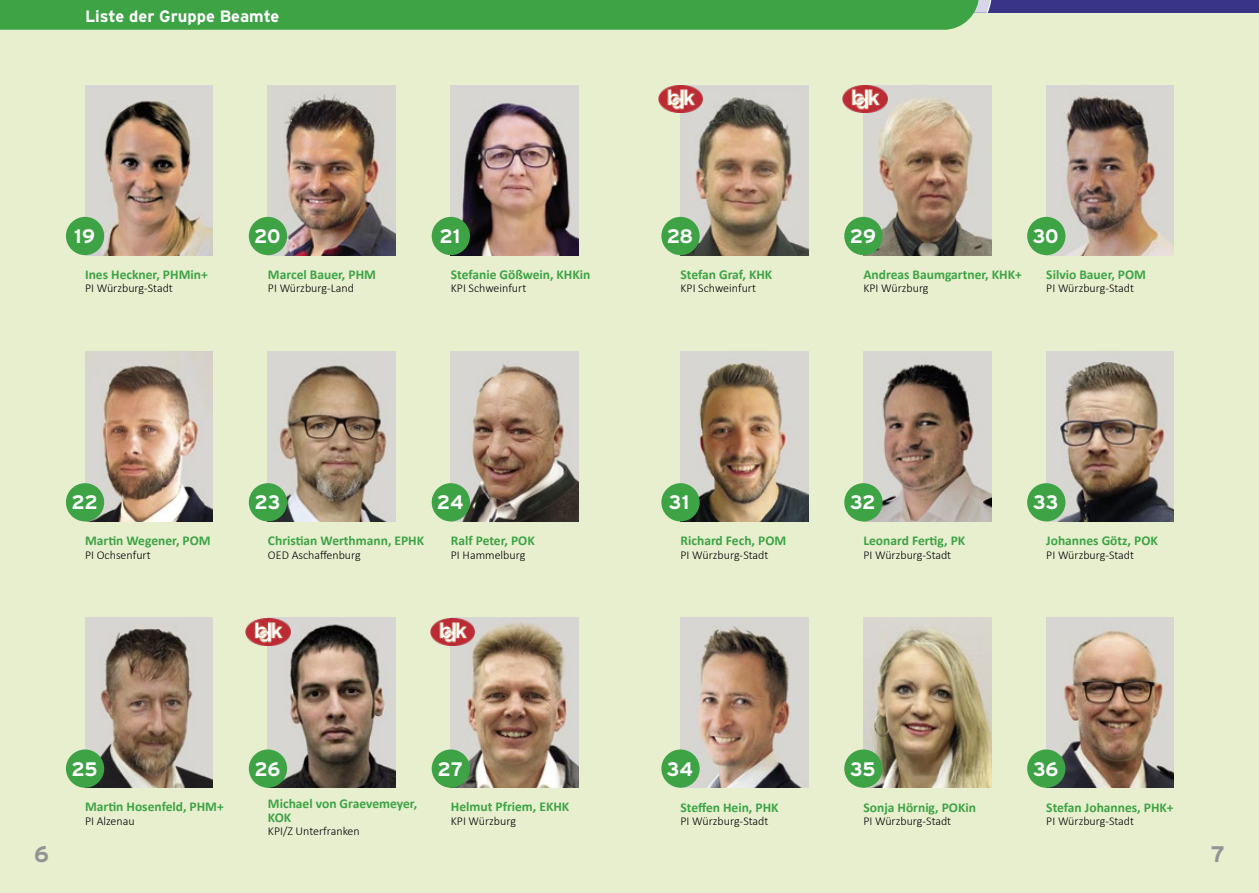
<style>
.page{position:relative;width:1259px;height:893px;background:#e7efcf}
.page>*{position:absolute;margin:0;border:0;box-sizing:border-box;transform-origin:0 0}
.t1{font:700 22.5px "Interstate";color:#939393}
.t2{font:700 19.5px "Interstate";letter-spacing:-.01em;color:#fff}
.t3{font:700 16.5px "Interstate";color:#fff}
.t4{font:700 13.5px/13.5px "Calibri";color:#3da345}
.t5{font:300 12px "Calibri";color:#000}
</style>
<div class="page">
<img style="left:680px;top:618px;width:128px;height:170px">
<img style="left:863px;top:618px;width:128px;height:170px">
<img style="left:1046px;top:618px;width:128px;height:170px">
<img style="left:680px;top:351px;width:128px;height:170px">
<img style="left:863px;top:351px;width:128px;height:170px">
<img style="left:1046px;top:351px;width:128px;height:170px">
<img style="left:863px;top:85px;width:128px;height:170px">
<img style="left:1046px;top:85px;width:128px;height:170px">
<img style="left:451px;top:618px;width:127px;height:170px">
<img style="left:268px;top:618px;width:127px;height:170px">
<img style="left:85px;top:351px;width:128px;height:170px">
<img style="left:451px;top:351px;width:127px;height:170px">
<img style="left:85px;top:618px;width:128px;height:170px">
<img style="left:268px;top:85px;width:127px;height:170px">
<img style="left:85px;top:85px;width:128px;height:170px">
<img style="left:451px;top:85px;width:127px;height:170px">
<div style="left:66px;top:217px;width:38px;height:38px;background:#3da345;border-radius:50%"></div>
<div style="left:249px;top:217px;width:38px;height:38px;background:#3da345;border-radius:50%"></div>
<div style="left:432px;top:217px;width:38px;height:38px;background:#3da345;border-radius:50%"></div>
<div style="left:66px;top:483px;width:38px;height:38px;background:#3da345;border-radius:50%"></div>
<img style="left:268px;top:351px;width:127px;height:170px">
<div style="left:249px;top:483px;width:38px;height:38px;background:#3da345;border-radius:50%"></div>
<div style="left:432px;top:483px;width:38px;height:38px;background:#3da345;border-radius:50%"></div>
<div style="left:66px;top:749px;width:38px;height:39px;background:#3da345;border-radius:50%"></div>
<div style="left:249px;top:749px;width:38px;height:39px;background:#3da345;border-radius:50%"></div>
<div style="left:432px;top:749px;width:38px;height:39px;background:#3da345;border-radius:50%"></div>
<img style="left:680px;top:85px;width:128px;height:170px">
<div style="left:661px;top:217px;width:38px;height:38px;background:#3da345;border-radius:50%"></div>
<div style="left:844px;top:217px;width:38px;height:38px;background:#3da345;border-radius:50%"></div>
<div style="left:1027px;top:217px;width:38px;height:38px;background:#3da345;border-radius:50%"></div>
<div style="left:661px;top:483px;width:38px;height:38px;background:#3da345;border-radius:50%"></div>
<div style="left:844px;top:483px;width:38px;height:38px;background:#3da345;border-radius:50%"></div>
<div style="left:1027px;top:483px;width:38px;height:38px;background:#3da345;border-radius:50%"></div>
<div style="left:661px;top:749px;width:38px;height:39px;background:#3da345;border-radius:50%"></div>
<div style="left:844px;top:749px;width:38px;height:39px;background:#3da345;border-radius:50%"></div>
<div style="left:1027px;top:749px;width:38px;height:39px;background:#3da345;border-radius:50%"></div>
<div style="left:959px;top:0;width:300px;height:13px;background:#393586"></div>
<div style="left:0;top:0;width:992px;height:30px;background:#3da345"></div>
<img style="left:658px;top:86px;width:44px;height:27px">
<img style="left:246px;top:618px;width:44px;height:27px">
<img style="left:430px;top:618px;width:44px;height:27px">
<img style="left:842px;top:86px;width:45px;height:27px">
<p class="t3" style="left:85px;top:7px;width:196px">Liste der Gruppe Beamte</p>
<h2 class="t2" style="left:74px;top:225px;width:22px">19</h2>
<h2 class="t2" style="left:254px;top:225px;width:28px">20</h2>
<p class="t4" style="left:268px;top:267px;width:109px">Marcel Bauer, PHM</p>
<p class="t5" style="left:268px;top:281px;width:87px">PI Würzburg-Land</p>
<p class="t4" style="left:85px;top:267px;width:124px">Ines Heckner, PHMin+</p>
<p class="t5" style="left:85px;top:281px;width:89px">PI Würzburg-Stadt</p>
<h2 class="t2" style="left:439px;top:225px;width:23px">21</h2>
<p class="t4" style="left:451px;top:267px;width:141px">Stefanie Gößwein, KHKin</p>
<p class="t5" style="left:451px;top:281px;width:77px">KPI Schweinfurt</p>
<h2 class="t2" style="left:666px;top:225px;width:28px">28</h2>
<h2 class="t2" style="left:850px;top:225px;width:28px">29</h2>
<p class="t4" style="left:863px;top:267px;width:160px">Andreas Baumgartner, KHK+</p>
<p class="t5" style="left:863px;top:281px;width:67px">KPI Würzburg</p>
<p class="t4" style="left:680px;top:267px;width:93px">Stefan Graf, KHK</p>
<p class="t5" style="left:680px;top:281px;width:77px">KPI Schweinfurt</p>
<h2 class="t2" style="left:1033px;top:225px;width:27px">30</h2>
<p class="t4" style="left:1046px;top:267px;width:101px">Silvio Bauer, POM</p>
<p class="t5" style="left:1046px;top:281px;width:89px">PI Würzburg-Stadt</p>
<h2 class="t2" style="left:71px;top:492px;width:28px">22</h2>
<h2 class="t2" style="left:254px;top:492px;width:27px">23</h2>
<p class="t4" style="left:268px;top:534px;width:158px">Christian Werthmann, EPHK</p>
<p class="t5" style="left:268px;top:547px;width:94px">OED Aschaffenburg</p>
<p class="t4" style="left:85px;top:534px;width:127px">Martin Wegener, POM</p>
<p class="t5" style="left:85px;top:547px;width:67px">PI Ochsenfurt</p>
<h2 class="t2" style="left:437px;top:492px;width:28px">24</h2>
<p class="t4" style="left:451px;top:534px;width:85px">Ralf Peter, POK</p>
<p class="t5" style="left:451px;top:547px;width:76px">PI Hammelburg</p>
<h2 class="t2" style="left:669px;top:492px;width:22px">31</h2>
<h2 class="t2" style="left:850px;top:492px;width:27px">32</h2>
<p class="t4" style="left:863px;top:534px;width:103px">Leonard Fertig, PK</p>
<p class="t5" style="left:863px;top:547px;width:89px">PI Würzburg-Stadt</p>
<p class="t4" style="left:680px;top:534px;width:107px">Richard Fech, POM</p>
<p class="t5" style="left:680px;top:547px;width:89px">PI Würzburg-Stadt</p>
<h2 class="t2" style="left:1033px;top:492px;width:27px">33</h2>
<p class="t4" style="left:1046px;top:534px;width:113px">Johannes Götz, POK</p>
<p class="t5" style="left:1046px;top:547px;width:89px">PI Würzburg-Stadt</p>
<h2 class="t2" style="left:71px;top:758px;width:28px">25</h2>
<h2 class="t2" style="left:254px;top:758px;width:27px">26</h2>
<p class="t4" style="left:268px;top:797px;width:151px">Michael von Graevemeyer,<br>KOK</p>
<p class="t5" style="left:268px;top:824px;width:93px">KPI/Z Unterfranken</p>
<p class="t4" style="left:85px;top:800px;width:140px">Martin Hosenfeld, PHM+</p>
<p class="t5" style="left:85px;top:813px;width:51px">PI Alzenau</p>
<h2 class="t2" style="left:437px;top:758px;width:27px">27</h2>
<p class="t4" style="left:451px;top:800px;width:120px">Helmut Pfriem, EKHK</p>
<p class="t5" style="left:451px;top:813px;width:67px">KPI Würzburg</p>
<h2 class="t2" style="left:667px;top:758px;width:28px">34</h2>
<h2 class="t2" style="left:850px;top:758px;width:27px">35</h2>
<p class="t4" style="left:863px;top:800px;width:114px">Sonja Hörnig, POKin</p>
<p class="t5" style="left:863px;top:814px;width:89px">PI Würzburg-Stadt</p>
<p class="t4" style="left:680px;top:800px;width:100px">Steffen Hein, PHK</p>
<p class="t5" style="left:680px;top:814px;width:89px">PI Würzburg-Stadt</p>
<h2 class="t2" style="left:1033px;top:758px;width:27px">36</h2>
<p class="t4" style="left:1046px;top:800px;width:129px">Stefan Johannes, PHK+</p>
<p class="t5" style="left:1046px;top:814px;width:89px">PI Würzburg-Stadt</p>
<h1 class="t1" style="left:34px;top:842px;width:16px">6</h1>
<h1 class="t1" style="left:1210px;top:842px;width:16px">7</h1>
</div>
